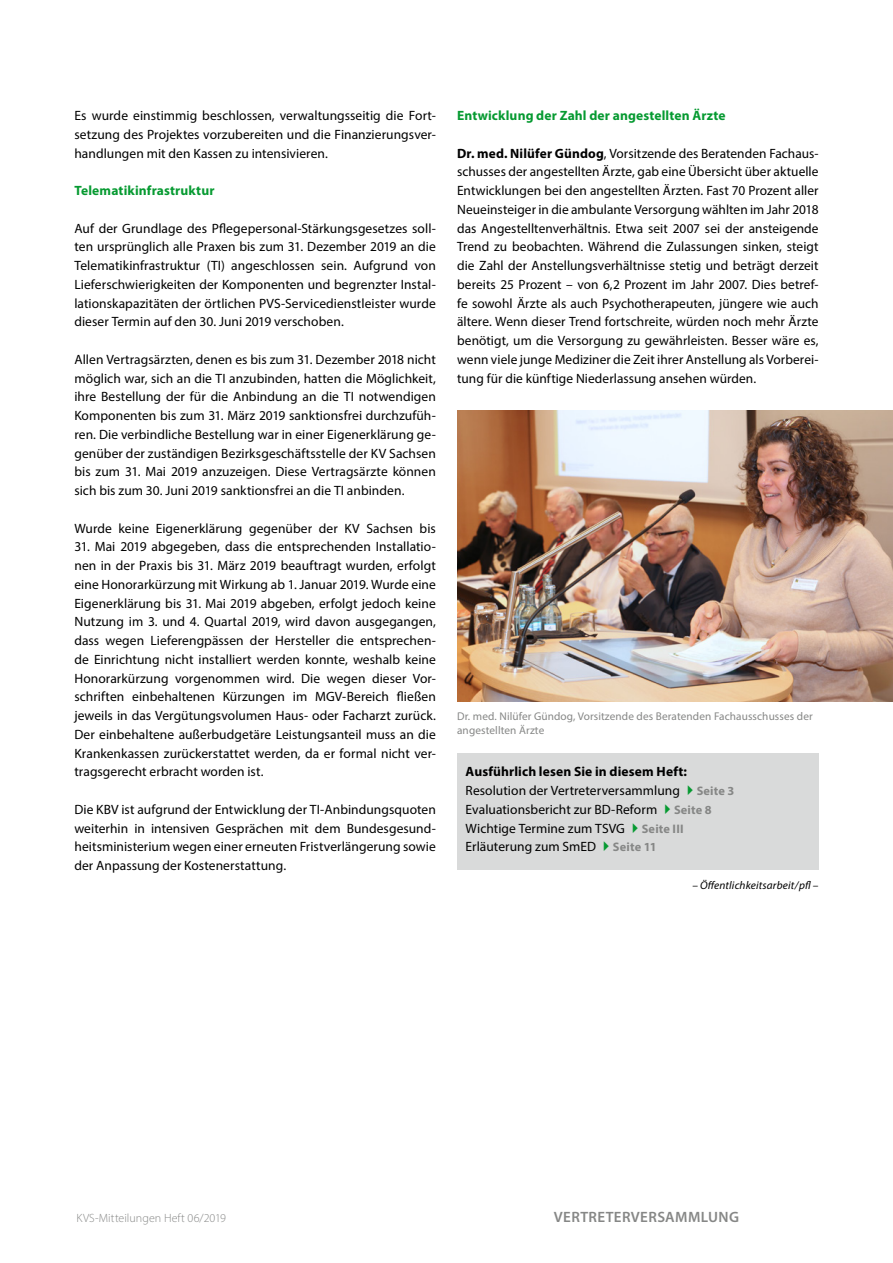
<style>
.page{position:relative;width:893px;height:1263px;background:#fff}
.page>*{position:absolute;margin:0;border:0;box-sizing:border-box;transform-origin:0 0}
.t1{font:600 15px "Myriad Pro";letter-spacing:.025em;color:#868786}
.t2{font:13.5px/18.8px "Myriad Pro";letter-spacing:.005em;color:#000;text-align:justify}
.t3{font:700 13.5px "Myriad Pro";letter-spacing:.01em;color:#069a31}
.t4{font:300 12px "Myriad Pro";letter-spacing:.005em;color:#868786}
.t5{font:11.25px/13.5px "Myriad Pro";letter-spacing:.01em;color:#868786}
.t6{font:italic 11.25px "Myriad Pro";letter-spacing:.015em;color:#000}
.s1{font-weight:700}
.s2{font-weight:700;font-size:12.3px;color:#868786}
.s3{font-style:normal}
</style>
<div class="page">
<div style="left:457px;top:753px;width:362px;height:117px;background:#d9dada"></div>
<img style="left:457px;top:410px;width:436px;height:291px">
<p class="t2" style="left:74px;top:106px;width:363px">Es wurde einstimmig beschlossen, verwaltungsseitig die Fort&shy;setzung des Projektes vorzubereiten und die Finanzierungsver&shy;handlungen mit den Kassen zu intensivieren.</p>
<p class="t3" style="left:74px;top:182px;width:142px">Telematikinfrastruktur</p>
<p class="t2" style="left:74px;top:218px;width:363px">Auf der Grundlage des Pflegepersonal-Stärkungsgesetzes soll&shy;ten ursprünglich alle Praxen bis zum 31. Dezember 2019 an die Telematikinfrastruktur (TI) angeschlossen sein. Aufgrund von Lieferschwierigkeiten der Komponenten und begrenzter Instal&shy;lationskapazitäten der örtlichen PVS-Servicedienstleister wurde dieser Termin auf den 30. Juni 2019 verschoben.</p>
<p class="t2" style="left:74px;top:350px;width:363px">Allen Vertragsärzten, denen es bis zum 31. Dezember 2018 nicht möglich war, sich an die TI anzubinden, hatten die Möglichkeit, ihre Bestellung der für die Anbindung an die TI notwendigen Komponenten bis zum 31. März 2019 sanktionsfrei durchzufüh&shy;ren. Die verbindliche Bestellung war in einer Eigenerklärung ge&shy;genüber der zuständigen Bezirksgeschäftsstelle der KV Sachsen bis zum 31. Mai 2019 anzuzeigen. Diese Vertragsärzte können sich bis zum 30. Juni 2019 sanktionsfrei an die TI anbinden.</p>
<p class="t2" style="left:74px;top:518px;width:363px">Wurde keine Eigenerklärung gegenüber der KV Sachsen bis</p>
<p class="t2" style="left:74px;top:537px;width:363px">31. Mai 2019 abgegeben, dass die entsprechenden Installatio&shy;nen in der Praxis bis 31. März 2019 beauftragt wurden, erfolgt eine Honorarkürzung mit Wirkung ab 1. Januar 2019. Wurde eine Eigenerklärung bis 31. Mai 2019 abgeben, erfolgt jedoch keine Nutzung im 3. und 4. Quartal 2019, wird davon ausgegangen, dass wegen Lieferengpässen der Hersteller die entsprechen&shy;de Einrichtung nicht installiert werden konnte, weshalb keine Honorarkürzung vorgenommen wird. Die wegen dieser Vor&shy;schriften einbehaltenen Kürzungen im MGV-Bereich fließen jeweils in das Vergütungsvolumen Haus- oder Facharzt zurück.<br>Der einbehaltene außerbudgetäre Leistungsanteil muss an die Krankenkassen zurückerstattet werden, da er formal nicht ver&shy;tragsgerecht erbracht worden ist.</p>
<p class="t2" style="left:74px;top:800px;width:363px">Die KBV ist aufgrund der Entwicklung der TI-Anbindungsquoten weiterhin in intensiven Gesprächen mit dem Bundesgesund&shy;heitsministerium wegen einer erneuten Fristverlängerung sowie der Anpassung der Kostenerstattung.</p>
<p class="t3" style="left:457px;top:107px;width:270px">Entwicklung der Zahl der angestellten Ärzte</p>
<p class="t2" style="left:457px;top:143px;width:363px"><span class="s1">Dr. med. Nilüfer Gündog</span>, Vorsitzende des Beratenden Fachaus&shy;schusses der angestellten Ärzte, gab eine Übersicht über aktuelle Entwicklungen bei den angestellten Ärzten. Fast 70 Prozent aller Neueinsteiger in die ambulante Versorgung wählten im Jahr 2018 das Angestelltenverhältnis. Etwa seit 2007 sei der ansteigende Trend zu beobachten. Während die Zulassungen sinken, steigt die Zahl der Anstellungsverhältnisse stetig und beträgt derzeit bereits 25 Prozent – von 6,2 Prozent im Jahr 2007. Dies betref&shy;fe sowohl Ärzte als auch Psychotherapeuten, jüngere wie auch ältere. Wenn dieser Trend fortschreite, würden noch mehr Ärzte benötigt, um die Versorgung zu gewährleisten. Besser wäre es, wenn viele junge Mediziner die Zeit ihrer Anstellung als Vorberei&shy;tung für die künftige Niederlassung ansehen würden.</p>
<p class="t5" style="left:457px;top:709px;width:357px">Dr. med. Nilüfer Gündog, Vorsitzende des Beratenden Fachausschusses der angestellten Ärzte</p>
<p class="t2" style="left:466px;top:762px;width:270px;text-align:left"><span class="s1">Ausführlich lesen Sie in diesem Heft:<br></span>Resolution der Vertreterversammlung <span class="s2">Seite 3<br></span>Evaluationsbericht zur BD-Reform <span class="s2">Seite 8<br></span>Wichtige Termine zum TSVG <span class="s2">Seite III </span>Erläuterung zum SmED <span class="s2">Seite 11</span></p>
<p class="t6" style="left:692px;top:878px;width:128px"><span class="s3">–</span> Öffentlichkeitsarbeit/pfl –</p>
<p class="t4" style="left:77px;top:1211px;width:151px">KVS-Mitteilungen Heft 06/2019</p>
<p class="t1" style="left:554px;top:1208px;width:187px">VERTRETERVERSAMMLUNG</p>
</div>
